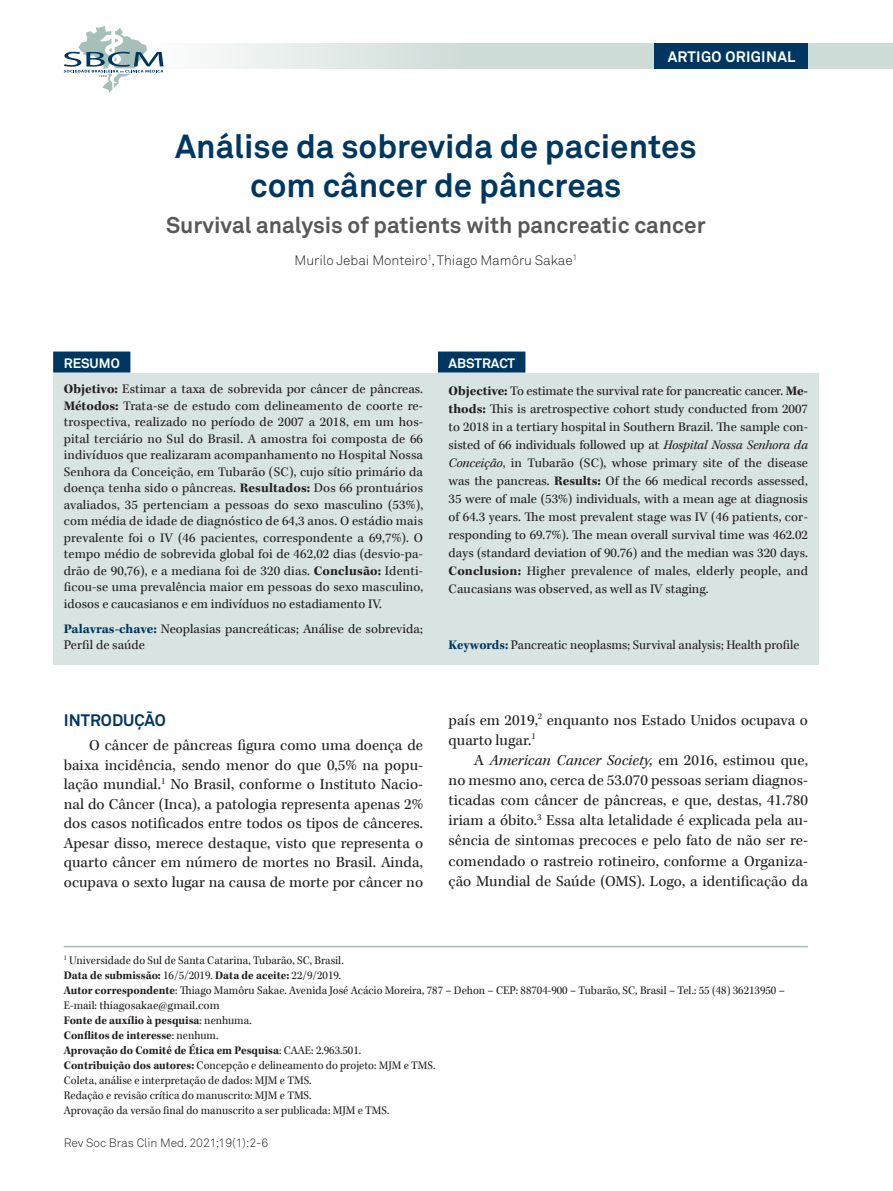
<style>
.page{position:relative;width:893px;height:1191px;background:#fff}
.page>*{position:absolute;margin:0;border:0;box-sizing:border-box;transform-origin:0 0}
._1_1_Titulo_1{font:700 33px/39.6px "Akkurat Pro";color:#003760;text-align:center}
._1_2_Titulo_2{font:700 22.5px "Akkurat Pro";color:#57585a}
._4_1_Intertitulo_1{font:700 16.5px "Akkurat Pro";color:#003760}
._0_Texto{font:15.75px/19.5px "Kepler Std";color:#231f20;text-align:justify}
.t1{font:700 15px "Akkurat Pro";letter-spacing:.02em;color:#fff}
._3_2_Resumo_Texto{font:13.5px/16.5px "Kepler Std";letter-spacing:.005em;color:#231f20;text-align:justify}
._3_3_Resumo_Descrito{font:13.5px/16.5px "Kepler Std";color:#231f20}
._3_3_Resumo_Descrito-2{font:13.5px "Kepler Std";color:#231f20;scale:.96 1}
._1_3_Autor{font:13.5px "Akkurat Light Pro";color:#231f20}
._3_1_Resumo_titulo{font:700 13.5px "Akkurat Pro";color:#fff}
._2_2_Rodapé_Texto{font:12px/15px "Kepler Std";color:#231f20;scale:.95 1}
._2_2_Rodapé_Texto-2{font:700 12px "Kepler Std";color:#231f20;scale:.95 1}
._2_1_Rodapé_Inicio{font:12px "Kepler Std";color:#231f20;scale:.95 1}
.t2{font:12px "Akkurat Light Pro";color:#231f20}
.s1{font-weight:700}
.s2{font-weight:700;color:#003760}
.s3{font-style:italic}
.s4{font-weight:400}
</style>
<div class="page">
<svg style="left:163px;top:43px;width:730px;height:26px;fill:#d0ddd9"></svg>
<div style="left:655px;top:43px;width:153px;height:26px;background:#003760"></div>
<svg style="left:64px;top:26px;width:99px;height:67px"></svg>
<div style="left:53px;top:373px;width:766px;height:292px;background:#d7e4e1"></div>
<hr style="left:64px;top:946px;width:744px;height:1px;background:#a6c0b9">
<div style="left:53px;top:351px;width:77px;height:21px;background:#003760"></div>
<div style="left:438px;top:351px;width:87px;height:21px;background:#003760"></div>
<p class="t1" style="left:668px;top:47px;width:129px">ARTIGO ORIGINAL</p>
<p class="_1_1_Titulo_1" style="left:175px;top:127px;width:523px">Análise da sobrevida de pacientes com câncer de pâncreas</p>
<p class="_1_2_Titulo_2" style="left:166px;top:211px;width:541px">Survival analysis of patients with pancreatic cancer</p>
<p class="_1_3_Autor" style="left:294px;top:252px;width:284px">Murilo Jebai Monteiro<sup>1</sup>, Thiago Mamôru Sakae<sup>1</sup></p>
<p class="_3_1_Resumo_titulo" style="left:64px;top:355px;width:57px">RESUMO</p>
<p class="_3_2_Resumo_Texto" style="left:64px;top:381px;width:361px"><span class="s1">Objetivo:</span> Estimar a taxa de sobrevida por câncer de pâncreas.<br><span class="s1">Métodos:</span> Trata-se de estudo com delineamento de coorte re&shy;trospectiva, realizado no período de 2007 a 2018, em um hos&shy;pital terciário no Sul do Brasil. A amostra foi composta de 66 indivíduos que realizaram acompanhamento no Hospital Nossa Senhora da Conceição, em Tubarão (SC), cujo sítio primário da doença tenha sido o pâncreas. <span class="s1">Resultados:</span> Dos 66 prontuários avaliados, 35 pertenciam a pessoas do sexo masculino (53%), com média de idade de diagnóstico de 64,3 anos. O estádio mais prevalente foi o IV (46 pacientes, correspondente a 69,7%). O tempo médio de sobrevida global foi de 462,02 dias (desvio-pa&shy;drão de 90,76), e a mediana foi de 320 dias. <span class="s1">Conclusão:</span> Identi&shy;ficou-se uma prevalência maior em pessoas do sexo masculino, idosos e caucasianos e em indivíduos no estadiamento IV.</p>
<p class="_3_3_Resumo_Descrito" style="left:64px;top:621px;width:361px"><span class="s2">Palavras-chave:</span> Neoplasias pancreáticas; Análise de sobrevida;<br>Perfil de saúde</p>
<p class="_4_1_Intertitulo_1" style="left:64px;top:710px;width:104px">INTRODUÇÃO</p>
<p class="_0_Texto" style="left:64px;top:736px;width:361px;text-indent:26px">O câncer de pâncreas figura como uma doença de baixa incidência, sendo menor do que 0,5% na popu&shy;lação mundial.<sup>1</sup> No Brasil, conforme o Instituto Nacio&shy;nal do Câncer (Inca), a patologia representa apenas 2% dos casos notificados entre todos os tipos de cânceres.<br>Apesar disso, merece destaque, visto que representa o quarto câncer em número de mortes no Brasil. Ainda, ocupava o sexto lugar na causa de morte por câncer no</p>
<p class="_3_1_Resumo_titulo" style="left:449px;top:355px;width:68px">ABSTRACT</p>
<p class="_3_2_Resumo_Texto" style="left:449px;top:382px;width:361px;line-height:18px"><span class="s1">Objective:</span> To estimate the survival rate for pancreatic cancer. <span class="s1">Me&shy;thods:</span> This is aretrospective cohort study conducted from 2007 to 2018 in a tertiary hospital in Southern Brazil. The sample con&shy;sisted of 66 individuals followed up at <span class="s3">Hospital Nossa Senhora da Conceição</span>, in Tubarão (SC), whose primary site of the disease was the pancreas. <span class="s1">Results:</span> Of the 66 medical records assessed, 35 were of male (53%) individuals, with a mean age at diagnosis of 64.3 years. The most prevalent stage was IV (46 patients, cor&shy;responding to 69.7%). The mean overall survival time was 462.02 days (standard deviation of 90.76) and the median was 320 days.<br><span class="s1">Conclusion:</span> Higher prevalence of males, elderly people, and Caucasians was observed, as well as IV staging.</p>
<p class="_3_3_Resumo_Descrito-2" style="left:449px;top:637px;width:367px"><span class="s2">Keywords:</span> Pancreatic neoplasms; Survival analysis; Health profile</p>
<p class="_0_Texto" style="left:449px;top:710px;width:361px;line-height:20.1px">país em 2019,<sup>2</sup> enquanto nos Estado Unidos ocupava o quarto lugar.<sup>1</sup></p>
<p class="_0_Texto" style="left:449px;top:750px;width:361px;line-height:20.1px;text-indent:26px">A <span class="s3">American Cancer Society,</span> em 2016, estimou que, no mesmo ano, cerca de 53.070 pessoas seriam diagnos&shy;ticadas com câncer de pâncreas, e que, destas, 41.780 iriam a óbito.<sup>3</sup> Essa alta letalidade é explicada pela au&shy;sência de sintomas precoces e pelo fato de não ser re&shy;comendado o rastreio rotineiro, conforme a Organiza&shy;ção Mundial de Saúde (OMS). Logo, a identificação da</p>
<p class="_2_1_Rodapé_Inicio" style="left:64px;top:954px;width:296px"><sup>1</sup> Universidade do Sul de Santa Catarina, Tubarão, SC, Brasil.</p>
<p class="_2_2_Rodapé_Texto-2" style="left:64px;top:968px;width:294px">Data de submissão: <span class="s4">16/5/2019.</span> Data de aceite: <span class="s4">22/9/2019.</span></p>
<p class="_2_2_Rodapé_Texto" style="left:64px;top:983px;width:761px"><span class="s1">Autor correspondente</span>: Thiago Mamôru Sakae. Avenida José Acácio Moreira, 787 – Dehon – CEP: 88704-900 – Tubarão, SC, Brasil – Tel.: 55 (48) 36213950 –<br>E-mail: thiagosakae@gmail.com</p>
<p class="_2_2_Rodapé_Texto-2" style="left:64px;top:1013px;width:199px">Fonte de auxílio à pesquisa<span class="s4">: nenhuma.</span></p>
<p class="_2_2_Rodapé_Texto-2" style="left:64px;top:1028px;width:164px">Conflitos de interesse<span class="s4">: nenhum.</span></p>
<p class="_2_2_Rodapé_Texto-2" style="left:64px;top:1043px;width:315px">Aprovação do Comitê de Ética em Pesquisa<span class="s4">: CAAE: 2.963.501.</span></p>
<p class="_2_2_Rodapé_Texto" style="left:64px;top:1058px;width:393px"><span class="s1">Contribuição dos autores:</span> Concepção e delineamento do projeto: MJM e TMS.</p>
<p class="_2_2_Rodapé_Texto" style="left:64px;top:1073px;width:262px">Coleta, análise e interpretação de dados: MJM e TMS.</p>
<p class="_2_2_Rodapé_Texto" style="left:64px;top:1088px;width:262px">Redação e revisão crítica do manuscrito: MJM e TMS.</p>
<p class="_2_2_Rodapé_Texto" style="left:64px;top:1103px;width:344px">Aprovação da versão final do manuscrito a ser publicada: MJM e TMS.</p>
<p class="t2" style="left:64px;top:1135px;width:206px">Rev Soc Bras Clin Med. 2021;19(1):2-6</p>
</div>
